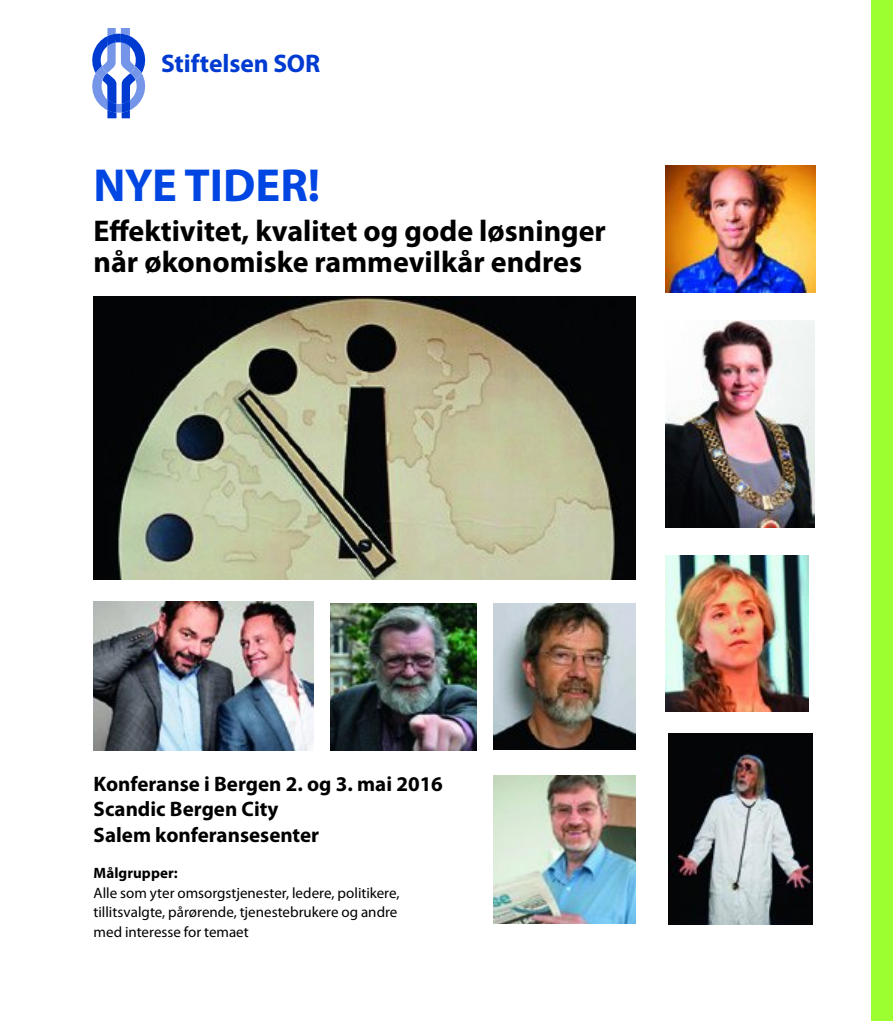
<style>
.page{position:relative;width:893px;height:1021px;background:#fff}
.page>*{position:absolute;margin:0;border:0;box-sizing:border-box;transform-origin:0 0}
.t1{font:700 46.5px "Myriad Pro";color:#0046e3}
.t2{font:700 30px/31.5px "Myriad Pro";color:#000}
.t3{font:700 25.5px "Myriad Pro";color:#003bd1}
.t4{font:700 21px/25.5px "Myriad Pro";color:#000}
.t5{font:15px/19.5px "Myriad Pro";color:#000}
.t6{font:700 15px "Myriad Pro";letter-spacing:.005em;color:#000}
</style>
<div class="page">
<svg style="left:92px;top:28px;width:53px;height:90px"></svg>
<div style="left:872px;top:0;width:21px;height:1020px;background:#9cff30"></div>
<img style="left:665px;top:166px;width:150px;height:127px">
<img style="left:94px;top:601px;width:219px;height:149px">
<img style="left:330px;top:603px;width:146px;height:147px">
<img style="left:493px;top:603px;width:143px;height:146px">
<img style="left:94px;top:296px;width:542px;height:283px">
<img style="left:493px;top:775px;width:143px;height:148px">
<img style="left:669px;top:733px;width:143px;height:191px">
<img style="left:665px;top:555px;width:144px;height:156px">
<img style="left:665px;top:320px;width:149px;height:207px">
<h3 class="t3" style="left:161px;top:46px;width:161px">Stiftelsen SOR</h3>
<h1 class="t1" style="left:94px;top:155px;width:228px">NYE TIDER!</h1>
<h2 class="t2" style="left:94px;top:214px;width:514px">Effektivitet, kvalitet og gode løsninger når økonomiske rammevilkår endres</h2>
<h3 class="t4" style="left:94px;top:770px;width:351px">Konferanse i Bergen 2. og 3. mai 2016<br>Scandic Bergen City<br>Salem konferansesenter</h3>
<p class="t6" style="left:94px;top:863px;width:86px">Målgrupper:</p>
<p class="t5" style="left:94px;top:882px;width:308px">Alle som yter omsorgstjenester, ledere, politikere, tillitsvalgte, pårørende, tjenestebrukere og andre med interesse for temaet</p>
</div>
